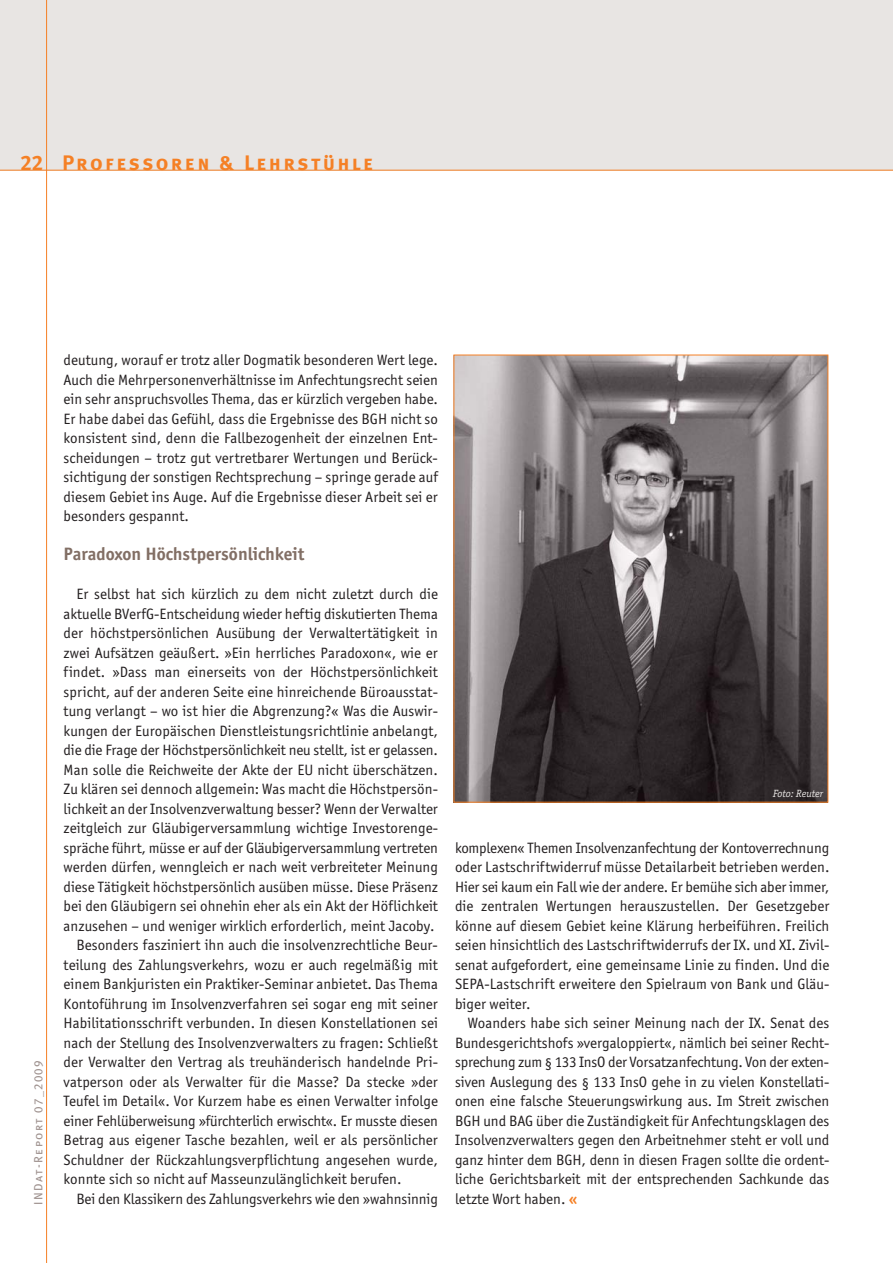
<style>
.page{position:relative;width:893px;height:1263px;background:#fff}
.page>*{position:absolute;margin:0;border:0;box-sizing:border-box;transform-origin:0 0}
.t1{font:21px "Meta Plus Bold Caps";letter-spacing:.105em;color:#f58025}
.t2{font:700 18px "Officina Sans ITC Std";color:#826f65}
.t3{font:15px/19.5px "Officina Sans ITC Std";letter-spacing:.005em;color:#231f20;text-align:justify}
.t4{font:12px "Meta Plus Book Caps";letter-spacing:.105em;color:#9f928f}
.t5{font:italic 10.5px "Officina Ser ITC Std";color:#e8e5e3}
.s1{font-weight:700;color:#f58025}
</style>
<div class="page">
<div style="left:0;top:0;width:892px;height:170px;background:#e8e5e3"></div>
<hr style="left:46px;top:0;width:1px;height:1263px;background:#f58025">
<img style="left:455px;top:357px;width:371px;height:443px">
<hr style="left:0;top:170px;width:892px;height:1px;background:#f58025">
<h1 class="t1" style="left:20px;top:150px;width:24px">22</h1>
<h1 class="t1" style="left:62px;top:151px;width:313px">Professoren &amp; Lehrstühle</h1>
<p class="t4" style="left:31px;top:1205px;width:145px;rotate:-90deg">INDat-Report 07_2009</p>
<p class="t3" style="left:64px;top:351px;width:376px">deutung, worauf er trotz aller Dogmatik besonderen Wert lege.<br>Auch die Mehrpersonenverhältnisse im Anfechtungsrecht seien ein sehr anspruchsvolles Thema, das er kürzlich vergeben habe.<br>Er habe dabei das Gefühl, dass die Ergebnisse des BGH nicht so konsistent sind, denn die Fallbezogenheit der einzelnen Ent&shy;scheidungen – trotz gut vertretbarer Wertungen und Berück&shy;sichtigung der sonstigen Rechtsprechung – springe gerade auf diesem Gebiet ins Auge. Auf die Ergebnisse dieser Arbeit sei er besonders gespannt.</p>
<p class="t2" style="left:64px;top:545px;width:242px">Paradoxon Höchstpersönlichkeit</p>
<p class="t3" style="left:76px;top:585px;width:363px">Er selbst hat sich kürzlich zu dem nicht zuletzt durch die</p>
<p class="t3" style="left:64px;top:604px;width:376px">aktuelle BVerfG-Entscheidung wieder heftig diskutierten Thema</p>
<p class="t3" style="left:64px;top:624px;width:376px">der höchstpersönlichen Ausübung der Verwaltertätigkeit in</p>
<p class="t3" style="left:64px;top:643px;width:376px">zwei Aufsätzen geäußert. »Ein herrliches Paradoxon«, wie er</p>
<p class="t3" style="left:64px;top:663px;width:376px">findet. »Dass man einerseits von der Höchstpersönlichkeit</p>
<p class="t3" style="left:64px;top:682px;width:376px">spricht, auf der anderen Seite eine hinreichende Büroausstat-</p>
<p class="t3" style="left:64px;top:702px;width:376px">tung verlangt – wo ist hier die Abgrenzung?« Was die Auswir-</p>
<p class="t3" style="left:64px;top:721px;width:376px">kungen der Europäischen Dienstleistungsrichtlinie anbelangt,</p>
<p class="t3" style="left:64px;top:741px;width:376px">die die Frage der Höchstpersönlichkeit neu stellt, ist er gelassen.</p>
<p class="t3" style="left:64px;top:760px;width:376px">Man solle die Reichweite der Akte der EU nicht überschätzen.</p>
<p class="t3" style="left:64px;top:780px;width:376px">Zu klären sei dennoch allgemein: Was macht die Höchstpersön-</p>
<p class="t3" style="left:64px;top:799px;width:376px">lichkeit an der Insolvenzverwaltung besser? Wenn der Verwalter</p>
<p class="t3" style="left:64px;top:819px;width:376px">zeitgleich zur Gläubigerversammlung wichtige Investorenge-</p>
<p class="t3" style="left:64px;top:838px;width:376px">spräche führt, müsse er auf der Gläubigerversammlung vertreten</p>
<p class="t3" style="left:64px;top:858px;width:376px">werden dürfen, wenngleich er nach weit verbreiteter Meinung</p>
<p class="t3" style="left:64px;top:877px;width:376px">diese Tätigkeit höchstpersönlich ausüben müsse. Diese Präsenz</p>
<p class="t3" style="left:64px;top:897px;width:376px">bei den Gläubigern sei ohnehin eher als ein Akt der Höflichkeit</p>
<p class="t3" style="left:64px;top:916px;width:372px">anzusehen – und weniger wirklich erforderlich, meint Jacoby.</p>
<p class="t3" style="left:76px;top:936px;width:363px">Besonders fasziniert ihn auch die insolvenzrechtliche Beur-</p>
<p class="t3" style="left:64px;top:955px;width:376px">teilung des Zahlungsverkehrs, wozu er auch regelmäßig mit</p>
<p class="t3" style="left:64px;top:975px;width:376px">einem Bankjuristen ein Praktiker-Seminar anbietet. Das Thema</p>
<p class="t3" style="left:64px;top:994px;width:376px">Kontoführung im Insolvenzverfahren sei sogar eng mit seiner</p>
<p class="t3" style="left:64px;top:1014px;width:376px">Habilitationsschrift verbunden. In diesen Konstellationen sei</p>
<p class="t3" style="left:64px;top:1033px;width:376px">nach der Stellung des Insolvenzverwalters zu fragen: Schließt</p>
<p class="t3" style="left:64px;top:1053px;width:376px">der Verwalter den Vertrag als treuhänderisch handelnde Pri-</p>
<p class="t3" style="left:64px;top:1072px;width:376px">vatperson oder als Verwalter für die Masse? Da stecke »der</p>
<p class="t3" style="left:64px;top:1092px;width:376px">Teufel im Detail«. Vor Kurzem habe es einen Verwalter infolge</p>
<p class="t3" style="left:64px;top:1111px;width:376px">einer Fehlüberweisung »fürchterlich erwischt«. Er musste diesen</p>
<p class="t3" style="left:64px;top:1131px;width:376px">Betrag aus eigener Tasche bezahlen, weil er als persönlicher</p>
<p class="t3" style="left:64px;top:1150px;width:376px">Schuldner der Rückzahlungsverpflichtung angesehen wurde,</p>
<p class="t3" style="left:64px;top:1170px;width:339px">konnte sich so nicht auf Masseunzulänglichkeit berufen.</p>
<p class="t3" style="left:76px;top:1189px;width:363px">Bei den Klassikern des Zahlungsverkehrs wie den »wahnsinnig</p>
<p class="t5" style="left:773px;top:788px;width:51px">Foto: Reuter</p>
<p class="t3" style="left:455px;top:838px;width:376px">komplexen« Themen Insolvenzanfechtung der Kontoverrechnung oder Lastschriftwiderruf müsse Detailarbeit betrieben werden.<br>Hier sei kaum ein Fall wie der andere. Er bemühe sich aber immer, die zentralen Wertungen herauszustellen. Der Gesetzgeber könne auf diesem Gebiet keine Klärung herbeiführen. Freilich seien hinsichtlich des Lastschriftwiderrufs der IX. und XI. Zivil&shy;senat aufgefordert, eine gemeinsame Linie zu finden. Und die SEPA-Lastschrift erweitere den Spielraum von Bank und Gläu&shy;biger weiter.</p>
<p class="t3" style="left:455px;top:1014px;width:376px;text-indent:13px">Woanders habe sich seiner Meinung nach der IX. Senat des Bundesgerichtshofs »vergaloppiert«, nämlich bei seiner Recht&shy;sprechung zum § 133 InsO der Vorsatzanfechtung. Von der exten&shy;siven Auslegung des § 133 InsO gehe in zu vielen Konstellati&shy;onen eine falsche Steuerungswirkung aus. Im Streit zwischen BGH und BAG über die Zuständigkeit für Anfechtungsklagen des Insolvenzverwalters gegen den Arbeitnehmer steht er voll und ganz hinter dem BGH, denn in diesen Fragen sollte die ordent&shy;liche Gerichtsbarkeit mit der entsprechenden Sachkunde das letzte Wort haben. <span class="s1">«</span></p>
</div>
